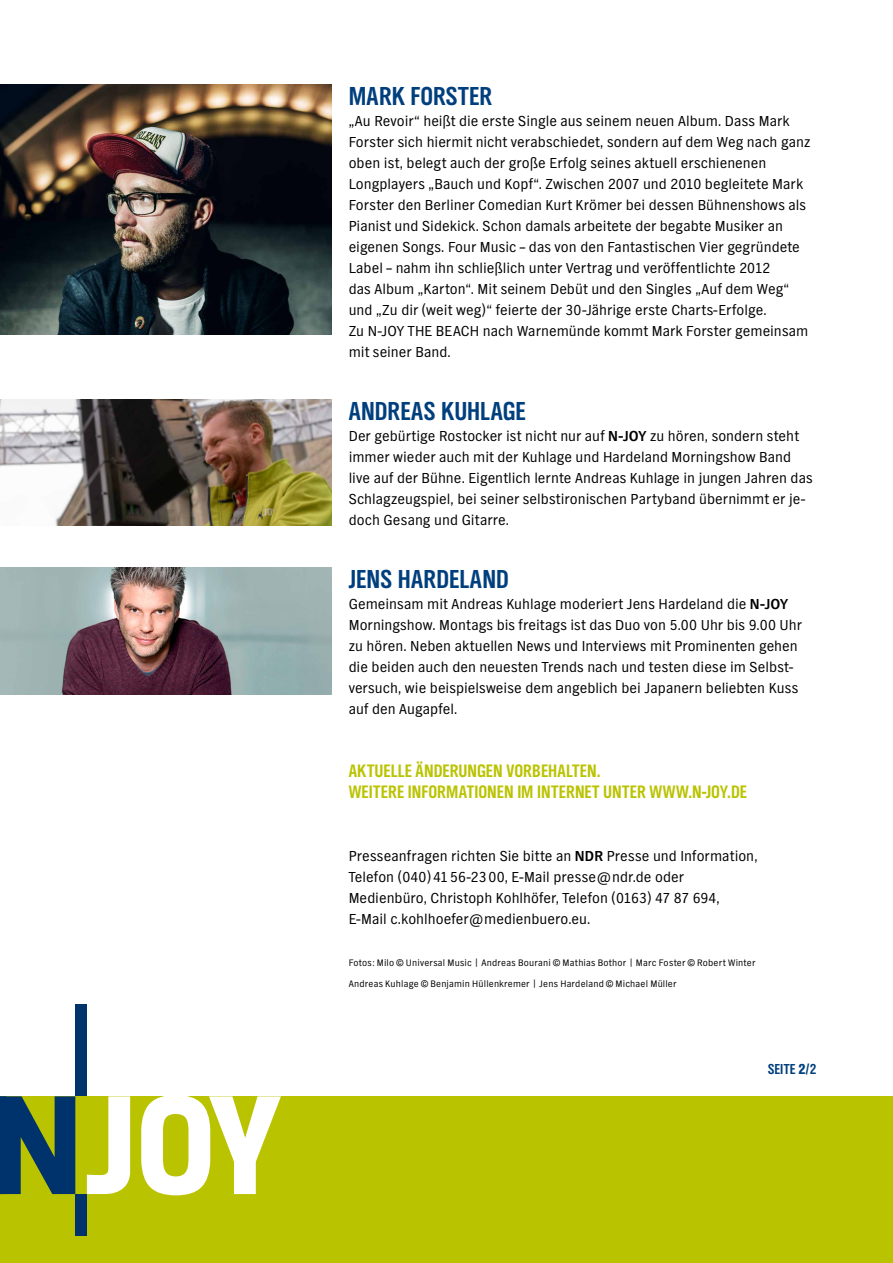
<style>
.page{position:relative;width:893px;height:1263px;background:#fff}
.page>*{position:absolute;margin:0;border:0;box-sizing:border-box;transform-origin:0 0}
.t1{font:700 27px "NDR Sans Cond";letter-spacing:.005em;color:#003f7d}
.t2{font:700 18.75px/21px "NDR Sans Cond";letter-spacing:.01em;color:#bac300}
.t3{font:15px/21px "NDR Sans";letter-spacing:.005em;color:#000}
.t4{font:700 15px "NDR Sans Cond";color:#003f7d}
.t5{font:9.75px/21px "NDR Sans";letter-spacing:.02em;color:#000}
.s1{font-weight:700}
.s2{font-weight:900}
</style>
<div class="page">
<div style="left:0;top:1096px;width:893px;height:167px;background:#bac300"></div>
<div style="left:75px;top:1004px;width:12px;height:92px;background:#00336b"></div>
<div style="left:75px;top:1194px;width:12px;height:42px;background:#00336b"></div>
<svg style="left:6px;top:1096px;width:69px;height:98px"></svg>
<svg style="left:87px;top:1096px;width:43px;height:98px"></svg>
<svg style="left:141px;top:1096px;width:140px;height:99px"></svg>
<div style="left:0;top:1096px;width:6px;height:98px;background:#00336b"></div>
<img style="left:0;top:399px;width:332px;height:126px">
<img style="left:0;top:567px;width:332px;height:128px">
<img style="left:0;top:84px;width:332px;height:251px">
<h1 class="t1" style="left:349px;top:81px;width:145px">MARK FORSTER</h1>
<p class="t3" style="left:349px;top:110px;width:463px">„Au Revoir“ heißt die erste Single aus seinem neuen Album. Dass Mark Forster sich hiermit nicht verabschiedet, sondern auf dem Weg nach ganz oben ist, belegt auch der große Erfolg seines aktuell erschienenen Longplayers „Bauch und Kopf“. Zwischen 2007 und 2010 begleitete Mark Forster den Berliner Comedian Kurt Krömer bei dessen Bühnenshows als Pianist und Sidekick. Schon damals arbeitete der begabte Musiker an eigenen Songs. Four Music – das von den Fantastischen Vier gegründete Label – nahm ihn schließlich unter Vertrag und veröffentlichte 2012<br>das Album „Karton“. Mit seinem Debüt und den Singles „Auf dem Weg“ und „Zu dir (weit weg)“ feierte der 30-Jährige erste Charts-Erfolge.<br>Zu N-JOY THE BEACH nach Warnemünde kommt Mark Forster gemeinsam mit seiner Band.</p>
<h1 class="t1" style="left:349px;top:396px;width:179px">ANDREAS KUHLAGE</h1>
<p class="t3" style="left:349px;top:425px;width:466px">Der gebürtige Rostocker ist nicht nur auf <span class="s1">N-JOY</span> zu hören, sondern steht immer wieder auch mit der Kuhlage und Hardeland Morningshow Band live auf der Bühne. Eigentlich lernte Andreas Kuhlage in jungen Jahren das Schlagzeugspiel, bei seiner selbstironischen Partyband übernimmt er je&shy;doch Gesang und Gitarre.</p>
<h1 class="t1" style="left:349px;top:564px;width:162px">JENS HARDELAND</h1>
<p class="t3" style="left:349px;top:593px;width:455px">Gemeinsam mit Andreas Kuhlage moderiert Jens Hardeland die <span class="s1">N-JOY </span>Morningshow. Montags bis freitags ist das Duo von 5.00 Uhr bis 9.00 Uhr zu hören. Neben aktuellen News und Interviews mit Prominenten gehen die beiden auch den neuesten Trends nach und testen diese im Selbst&shy;versuch, wie beispielsweise dem angeblich bei Japanern beliebten Kuss auf den Augapfel.</p>
<p class="t2" style="left:349px;top:760px;width:400px">AKTUELLE ÄNDERUNGEN VORBEHALTEN.<br>WEITERE INFORMATIONEN IM INTERNET UNTER WWW.N-JOY.DE</p>
<p class="t3" style="left:349px;top:845px;width:410px">Presseanfragen richten Sie bitte an <span class="s1">NDR</span> Presse und Information, Telefon (040)4156-2300, E-Mail presse@ndr.de oder Medienbüro, Christoph Kohlhöfer, Telefon (0163) 47 87 694, E-Mail c.kohlhoefer@medienbuero.eu.</p>
<p class="t5" style="left:349px;top:952px;width:408px">Fotos: Milo © Universal Music | Andreas Bourani © Mathias Bothor | Marc Foster © Robert Winter<br>Andreas Kuhlage © Benjamin Hüllenkremer | Jens Hardeland © Michael Müller</p>
<p class="t4" style="left:768px;top:1060px;width:50px">SEITE <span class="s2">2</span>/2</p>
</div>
